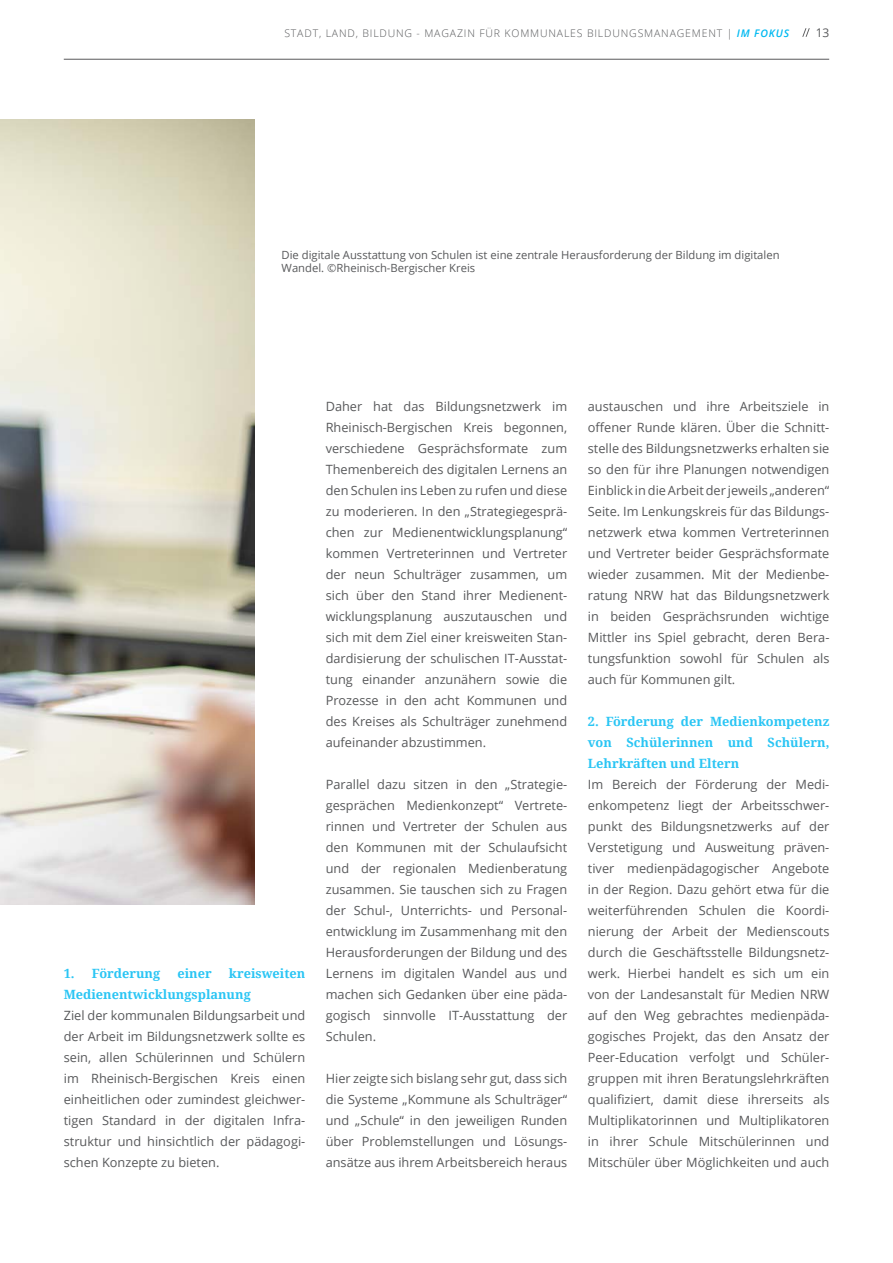
<style>
.page{position:relative;width:893px;height:1263px;background:#fff}
.page>*{position:absolute;margin:0;border:0;box-sizing:border-box;transform-origin:0 0}
.t1{font:12.75px/21px "Open Sans";color:#58595b;text-align:justify}
.t2{font:700 12.75px/21px "Noto Serif";color:#2ac5f4}
.t3{font:12px "Open Sans";color:#58595b}
.t4{font:11.25px/13.5px "Open Sans";color:#58595b}
.t5{font:300 10.5px "Open Sans";letter-spacing:.08em;color:#58595b}
.s1{font-weight:600;font-style:italic;color:#00b9f1}
</style>
<div class="page">
<img style="left:0;top:119px;width:255px;height:786px">
<svg style="left:802px;top:28px;width:8px;height:9px"></svg>
<hr style="left:64px;top:59px;width:765px;height:1px;background:#58595b">
<p class="t5" style="left:284px;top:26px;width:506px">STADT, LAND, BILDUNG - MAGAZIN FÜR KOMM UNALES BILDUNGSMANAGEM ENT | <span class="s1">IM FOKUS</span></p>
<p class="t3" style="left:816px;top:24px;width:15px">13</p>
<p class="t4" style="left:282px;top:248px;width:499px">Die digitale Ausstattung von Schulen ist eine zentrale Herausforderung der Bildung im digitalen<br>Wandel. ©Rheinisch-Bergischer Kreis</p>
<p class="t2" style="left:64px;top:962px;width:243px;text-indent:165px">kreisweiten<br>Medienentwicklungsplanung</p>
<p class="t1" style="left:64px;top:1005px;width:243px">Ziel der kommunalen Bildungsarbeit und der Arbeit im Bildungsnetzwerk sollte es sein, allen Schülerinnen und Schülern im Rheinisch-Bergischen Kreis einen einheitlichen oder zumindest gleichwer&shy;tigen Standard in der digitalen Infra&shy;struktur und hinsichtlich der pädagogi&shy;schen Konzepte zu bieten.</p>
<p class="t2" style="left:64px;top:962px;width:98px">1. Förderung</p>
<p class="t2" style="left:177px;top:962px;width:36px">einer</p>
<p class="t1" style="left:326px;top:396px;width:243px">Daher hat das Bildungsnetzwerk im Rheinisch-Bergischen Kreis begonnen, verschiedene Gesprächsformate zum Themenbereich des digitalen Lernens an den Schulen ins Leben zu rufen und diese zu moderieren. In den „Strategiegesprä&shy;chen zur Medienentwicklungsplanung“ kommen Vertreterinnen und Vertreter der neun Schulträger zusammen, um sich über den Stand ihrer Medienent&shy;wicklungsplanung auszutauschen und sich mit dem Ziel einer kreisweiten Stan&shy;dardisierung der schulischen IT-Ausstat&shy;tung einander anzunähern sowie die Prozesse in den acht Kommunen und des Kreises als Schulträger zunehmend aufeinander abzustimmen.</p>
<p class="t1" style="left:326px;top:774px;width:243px">Parallel dazu sitzen in den „Strategie&shy;gesprächen Medienkonzept“ Vertrete&shy;rinnen und Vertreter der Schulen aus den Kommunen mit der Schulaufsicht und der regionalen Medienberatung zusammen. Sie tauschen sich zu Fragen der Schul-, Unterrichts- und Personal&shy;entwicklung im Zusammenhang mit den Herausforderungen der Bildung und des Lernens im digitalen Wandel aus und machen sich Gedanken über eine päda&shy;gogisch sinnvolle IT-Ausstattung der Schulen.</p>
<p class="t1" style="left:326px;top:1068px;width:243px">Hier zeigte sich bislang sehr gut, dass sich die Systeme „Kommune als Schulträger“ und „Schule“ in den jeweiligen Runden über Problemstellungen und Lösungs&shy;ansätze aus ihrem Arbeitsbereich heraus</p>
<p class="t1" style="left:588px;top:396px;width:243px">austauschen und ihre Arbeitsziele in offener Runde klären. Über die Schnitt&shy;stelle des Bildungsnetzwerks erhalten sie so den für ihre Planungen notwendigen Einblick in die Arbeit der jeweils „anderen“ Seite. Im Lenkungskreis für das Bildungs&shy;netzwerk etwa kommen Vertreterinnen und Vertreter beider Gesprächsformate wieder zusammen. Mit der Medienbe&shy;ratung NRW hat das Bildungsnetzwerk in beiden Gesprächsrunden wichtige Mittler ins Spiel gebracht, deren Bera&shy;tungsfunktion sowohl für Schulen als auch für Kommunen gilt.</p>
<p class="t2" style="left:588px;top:710px;width:243px;text-align:justify">2. Förderung der Medienkompetenz von Schülerinnen und Schülern, Lehrkräften und Eltern</p>
<p class="t1" style="left:588px;top:774px;width:243px">Im Bereich der Förderung der Medi&shy;enkompetenz liegt der Arbeitsschwer&shy;punkt des Bildungsnetzwerks auf der Verstetigung und Ausweitung präven&shy;tiver medienpädagogischer Angebote in der Region. Dazu gehört etwa für die weiterführenden Schulen die Koordi&shy;nierung der Arbeit der Medienscouts durch die Geschäftsstelle Bildungsnetz&shy;werk. Hierbei handelt es sich um ein von der Landesanstalt für Medien NRW auf den Weg gebrachtes medienpäda&shy;gogisches Projekt, das den Ansatz der Peer-Education verfolgt und Schüler&shy;gruppen mit ihren Beratungslehrkräften qualifiziert, damit diese ihrerseits als Multiplikatorinnen und Multiplikatoren in ihrer Schule Mitschülerinnen und Mitschüler über Möglichkeiten und auch</p>
</div>
